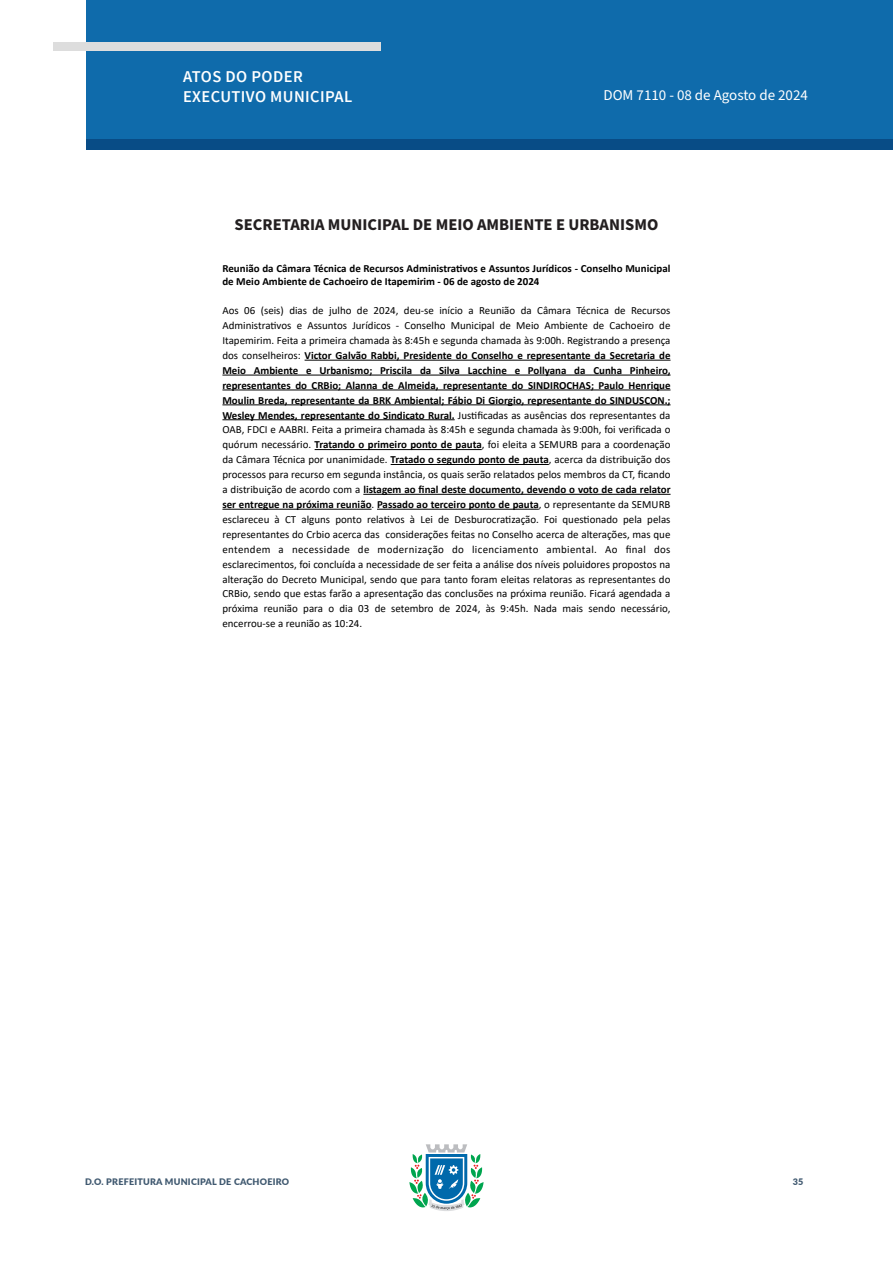
<style>
.page{position:relative;width:893px;height:1263px;background:#fff}
.page>*{position:absolute;margin:0;border:0;box-sizing:border-box;transform-origin:0 0}
.t1{font:700 16.5px "Source Sans Pro";color:#231f20}
.t2{font:600 16.5px/19.8px "Source Sans Pro";letter-spacing:.025em;color:#fff}
.t3{font:15px "Source Sans Pro";color:#fff}
.t4{font:10.95px/14.9px "Calibri";color:#000;text-align:justify}
.t5{font:700 10.95px/12.9px "Calibri";color:#000}
.t6{font:900 9px "Lato";letter-spacing:.025em;color:#405970}
.s1{font-weight:700}
</style>
<div class="page">
<svg style="left:409px;top:1144px;width:75px;height:67px"></svg>
<div style="left:86px;top:0;width:807px;height:140px;background:#0f6bab"></div>
<div style="left:87px;top:140px;width:806px;height:10px;background:#084c86"></div>
<div style="left:53px;top:42px;width:328px;height:9px;background:#ddd"></div>
<hr style="left:305px;top:360px;width:365px;height:1px;background:#000">
<hr style="left:222px;top:375px;width:448px;height:1px;background:#000">
<hr style="left:222px;top:390px;width:448px;height:1px;background:#000">
<hr style="left:222px;top:404px;width:448px;height:1px;background:#000">
<hr style="left:222px;top:419px;width:233px;height:1px;background:#000">
<hr style="left:315px;top:449px;width:167px;height:1px;background:#000">
<hr style="left:391px;top:464px;width:158px;height:1px;background:#000">
<hr style="left:363px;top:494px;width:307px;height:1px;background:#000">
<hr style="left:222px;top:509px;width:149px;height:1px;background:#000">
<hr style="left:377px;top:509px;width:162px;height:1px;background:#000">
<h1 class="t2" style="left:183px;top:67px;width:171px">ATOS DO PODER<br>EXECUTIVO MUNICIPAL</h1>
<p class="t3" style="left:603px;top:85px;width:206px">DOM 7110 - 08 de Agosto de 2024</p>
<p class="t1" style="left:235px;top:213px;width:425px">SECRETARIA MUNICIPAL DE MEIO AMBIENTE E URBANISMO</p>
<p class="t5" style="left:222px;top:262px;width:450px">Reunião da Câmara Técnica de Recursos Administra5vos e Assuntos Jurídicos - Conselho Municipal de Meio Ambiente de Cachoeiro de Itapemirim - 06 de agosto de 2024</p>
<p class="t4" style="left:222px;top:303px;width:450px">Aos 06 (seis) dias de julho de 2024, deu-se início a Reunião da Câmara Técnica de Recursos AdministraAvos e Assuntos Jurídicos - Conselho Municipal de Meio Ambiente de Cachoeiro de Itapemirim. Feita a primeira chamada às 8:45h e segunda chamada às 9:00h. Registrando a presença dos conselheiros: <span class="s1">Victor Galvão Rabbi, Presidente do Conselho e representante da Secretaria de Meio Ambiente e Urbanismo; Priscila da Silva Lacchine e Pollyana da Cunha Pinheiro, representantes do CRBio; Alanna de Almeida, representante do SINDIROCHAS; Paulo Henrique Moulin Breda, representante da BRK Ambiental; Fábio Di Giorgio, representante do SINDUSCON.; Wesley Mendes, representante do Sindicato Rural.</span> JusAficadas as ausências dos representantes da OAB, FDCI e AABRI. Feita a primeira chamada às 8:45h e segunda chamada às 9:00h, foi verificada o quórum necessário. <span class="s1">Tratando o primeiro ponto de pauta</span>, foi eleita a SEMURB para a coordenação da Câmara Técnica por unanimidade. <span class="s1">Tratado o segundo ponto de pauta</span>, acerca da distribuição dos processos para recurso em segunda instância, os quais serão relatados pelos membros da CT, ficando a distribuição de acordo com a <span class="s1">listagem ao final deste documento, devendo o voto de cada relator ser entregue na próxima reunião</span>. <span class="s1">Passado ao terceiro ponto de pauta</span>, o representante da SEMURB esclareceu à CT alguns ponto relaAvos à Lei de DesburocraAzação. Foi quesAonado pela pelas representantes do Crbio acerca das considerações feitas no Conselho acerca de alterações, mas que entendem a necessidade de modernização do licenciamento ambiental. Ao final dos esclarecimentos, foi concluída a necessidade de ser feita a análise dos níveis poluidores propostos na alteração do Decreto Municipal, sendo que para tanto foram eleitas relatoras as representantes do CRBio, sendo que estas farão a apresentação das conclusões na próxima reunião. Ficará agendada a próxima reunião para o dia 03 de setembro de 2024, às 9:45h. Nada mais sendo necessário, encerrou-se a reunião as 10:24.</p>
<p class="t6" style="left:85px;top:1175px;width:206px">D.O. PREFEITURA MUNICIPAL DE CACHOEIRO</p>
<p class="t6" style="left:793px;top:1175px;width:12px">35</p>
</div>
